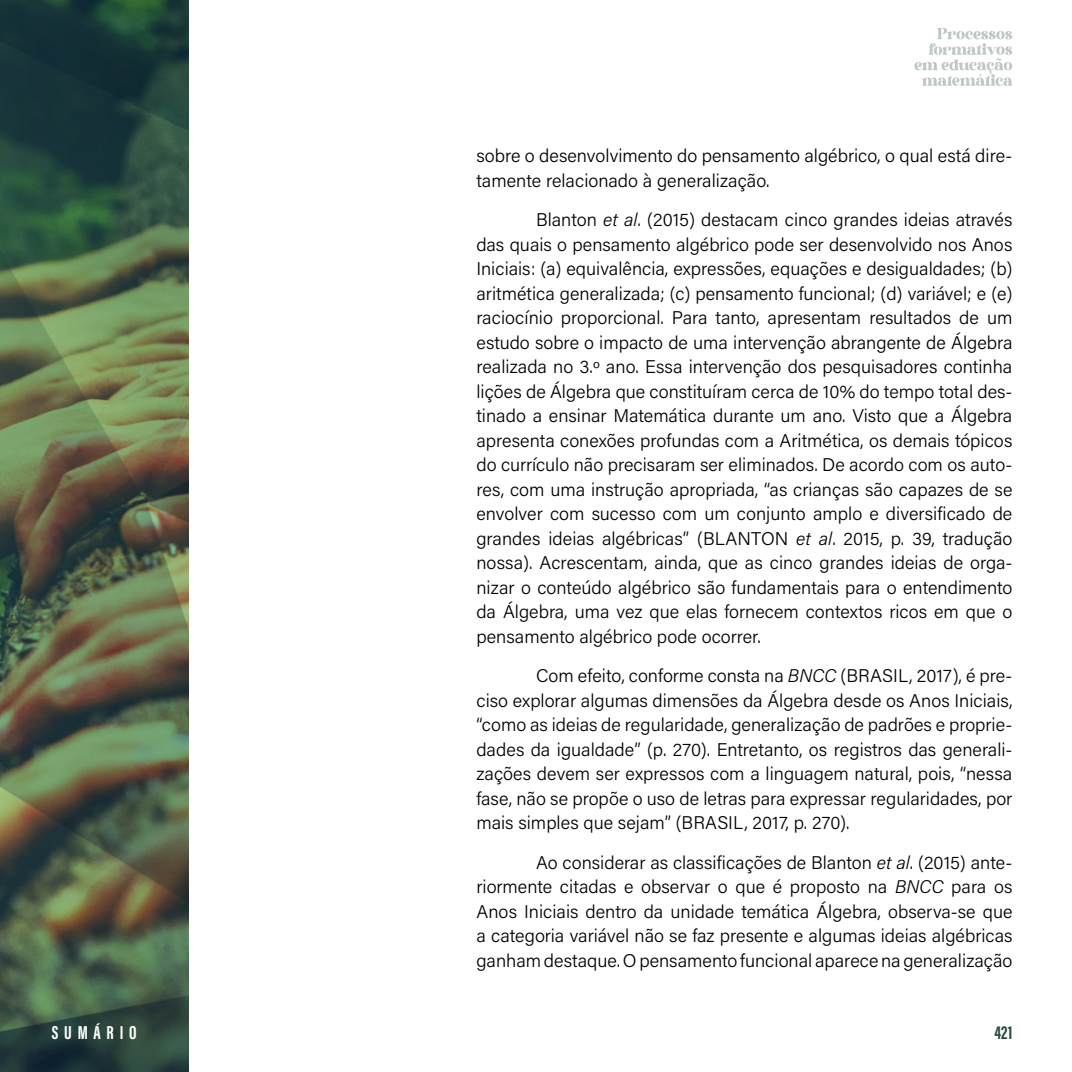
<style>
.page{position:relative;width:1072px;height:1072px;background:#fff}
.page>*{position:absolute;margin:0;border:0;box-sizing:border-box;transform-origin:0 0}
.t1{font:700 19.25px "Acumin Pro Extra Cond";letter-spacing:.3em;color:#fff}
.t2{font:700 19.25px "Acumin Pro Extra Cond";color:#25493d}
.t3{font:300 18.38px/24.5px "Acumin Pro";color:#000;text-align:justify}
.s1{font-style:italic}
</style>
<div class="page">
<img style="left:0;top:0;width:189px;height:1071px">
<svg style="left:914px;top:28px;width:98px;height:58px"></svg>
<p class="t3" style="left:476px;top:143px;width:537px">sobre o desenvolvimento do pensamento algébrico, o qual está dire&shy;tamente relacionado à generalização.</p>
<p class="t3" style="left:476px;top:207px;width:537px;text-indent:60px">Blanton <span class="s1">et al</span>. (2015) destacam cinco grandes ideias através das quais o pensamento algébrico pode ser desenvolvido nos Anos Iniciais: (a) equivalência, expressões, equações e desigualdades; (b) aritmética generalizada; (c) pensamento funcional; (d) variável; e (e) raciocínio proporcional. Para tanto, apresentam resultados de um estudo sobre o impacto de uma intervenção abrangente de Álgebra realizada no 3.º ano. Essa intervenção dos pesquisadores continha lições de Álgebra que constituíram cerca de 10% do tempo total des&shy;tinado a ensinar Matemática durante um ano. Visto que a Álgebra apresenta conexões profundas com a Aritmética, os demais tópicos do currículo não precisaram ser eliminados. De acordo com os auto&shy;res, com uma instrução apropriada, “as crianças são capazes de se envolver com sucesso com um conjunto amplo e diversificado de grandes ideias algébricas” (BLANTON <span class="s1">et al</span>. 2015, p. 39, tradução nossa). Acrescentam, ainda, que as cinco grandes ideias de orga&shy;nizar o conteúdo algébrico são fundamentais para o entendimento da Álgebra, uma vez que elas fornecem contextos ricos em que o pensamento algébrico pode ocorrer.</p>
<p class="t3" style="left:476px;top:663px;width:537px;text-indent:60px">Com efeito, conforme consta na <span class="s1">BNCC</span> (BRASIL, 2017), é pre&shy;ciso explorar algumas dimensões da Álgebra desde os Anos Iniciais, “como as ideias de regularidade, generalização de padrões e proprie&shy;dades da igualdade” (p. 270). Entretanto, os registros das generali&shy;zações devem ser expressos com a linguagem natural, pois, “nessa fase, não se propõe o uso de letras para expressar regularidades, por mais simples que sejam” (BRASIL, 2017, p. 270).</p>
<p class="t3" style="left:476px;top:849px;width:537px;text-indent:60px">Ao considerar as classificações de Blanton <span class="s1">et al</span>. (2015) ante&shy;riormente citadas e observar o que é proposto na <span class="s1">BNCC</span> para os Anos Iniciais dentro da unidade temática Álgebra, observa-se que a categoria variável não se faz presente e algumas ideias algébricas ganham destaque. O pensamento funcional aparece na generalização</p>
<p class="t1" style="left:52px;top:1020px;width:86px">SUMÁRIO</p>
<p class="t2" style="left:994px;top:1020px;width:19px">421</p>
</div>
